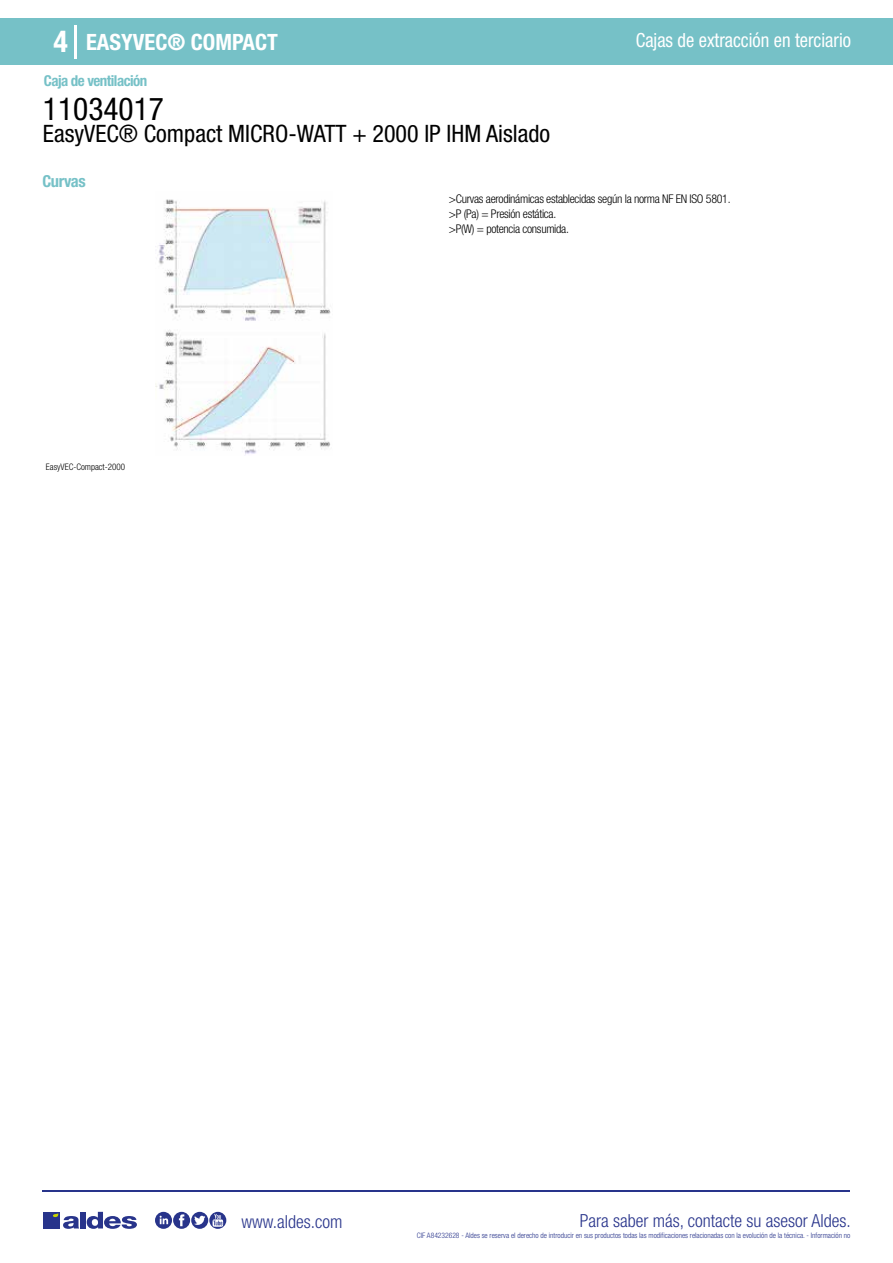
<style>
.page{position:relative;width:893px;height:1263px;background:#fff}
.page>*{position:absolute;margin:0;border:0;box-sizing:border-box;transform-origin:0 0}
.t1{font:condensed 31.5px "Helvetica Neue LT Std";color:#000}
.t2{font:700 condensed 30px "Helvetica Neue LT Std";color:#fff}
.t3{font:condensed 24px "Helvetica Neue LT Std";color:#000}
.t4{font:700 condensed 22.5px "Helvetica Neue LT Std";color:#fff}
.t5{font:condensed 19.5px "Helvetica Neue LT Std";color:#fff;scale:.95 1}
.t6{font:300 condensed 18px "Helvetica Neue";color:#28348b}
.t7{font:700 condensed 16.5px "Helvetica Neue LT Std";letter-spacing:-.025em;color:#76c1c7}
.t8{font:700 condensed 15px "Helvetica Neue LT Std";letter-spacing:-.035em;color:#76c1c7}
.t9{font:300 condensed 12px/15px "Helvetica Neue LT Std";letter-spacing:-.025em;color:#000}
.t10{font:300 condensed 9px "Helvetica Neue";color:#000}
.t11{font:300 condensed 7.5px "Helvetica Neue";color:#28348b}
</style>
<div class="page">
<div style="left:0;top:18px;width:893px;height:46px;background:#76c1c7"></div>
<hr style="left:74px;top:25px;width:2px;height:33px;background:#fff">
<hr style="left:43px;top:1190px;width:807px;height:1px;background:#28348b">
<svg style="left:155px;top:1212px;width:71px;height:17px"></svg>
<div style="left:43px;top:1212px;width:17px;height:16px;background:#28348b"></div>
<div style="left:80px;top:1212px;width:6px;height:16px;background:#28348b"></div>
<svg style="left:87px;top:1212px;width:50px;height:17px"></svg>
<svg style="left:53px;top:1213px;width:26px;height:16px"></svg>
<img style="left:156px;top:199px;width:175px;height:256px">
<h2 class="t2" style="left:54px;top:24px;width:16px">4</h2>
<h3 class="t4" style="left:86px;top:28px;width:193px">EASYVEC® COMPACT</h3>
<h3 class="t5" style="left:636px;top:29px;width:228px">Cajas de extracción en terciario</h3>
<h3 class="t8" style="left:44px;top:71px;width:105px">Caja de ventilación</h3>
<h1 class="t1" style="left:43px;top:91px;width:122px">11034017</h1>
<h3 class="t3" style="left:43px;top:120px;width:509px">EasyVEC® Compact MICRO-WATT + 2000 IP IHM Aislado</h3>
<h3 class="t7" style="left:43px;top:171px;width:45px">Curvas</h3>
<p class="t10" style="left:46px;top:461px;width:81px">EasyVEC-Compact-2000</p>
<h3 class="t9" style="left:449px;top:192px;width:283px">&gt;Curvas aerodinámicas establecidas según la norma NF EN ISO 5801. &gt;P (Pa) = Presión estática.<br>&gt;P(W) = potencia consumida.</h3>
<h3 class="t6" style="left:241px;top:1211px;width:102px">www.aldes.com</h3>
<h3 class="t6" style="left:580px;top:1211px;width:272px">Para saber más, contacte su asesor Aldes.</h3>
<p class="t11" style="left:417px;top:1230px;width:435px">CIF A84232628 - Aldes se reserva el derecho de introducir en sus productos todas las modificaciones relacionadas con la evolución de la técnica. - Información no</p>
</div>
